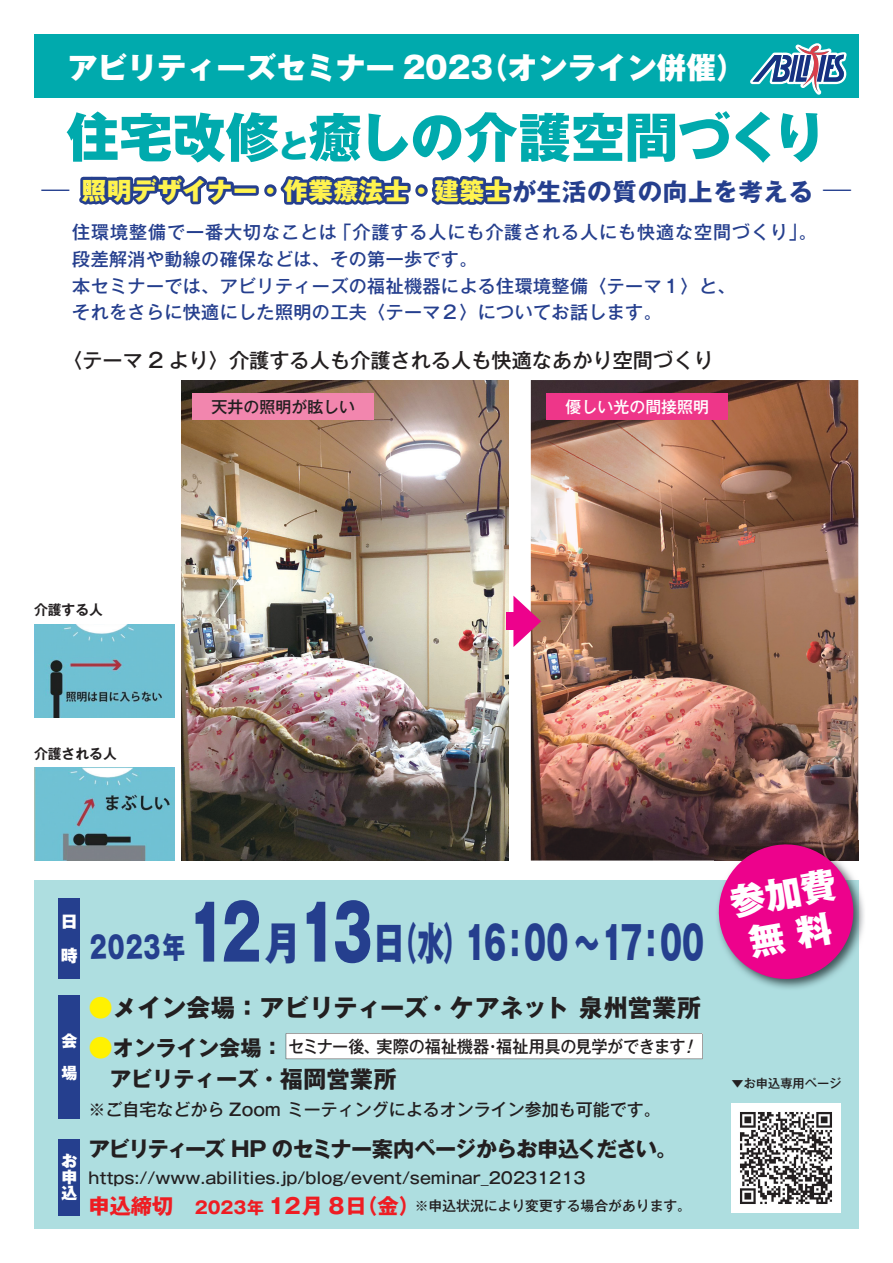
<style>
.page{position:relative;width:893px;height:1263px;background:#fff}
.page>*{position:absolute;margin:0;border:0;box-sizing:border-box;transform-origin:0 0}
.t1{font:800 74.4px "Gothic MB101 Pro";color:#253f8e;scale:.7 1}
.t2{font:800 53.1px "Gothic MB101 Pro";color:#00aaad}
.t3{font:800 44.7px "Gothic MB101 Pro";letter-spacing:-.04em;color:#253f8e;scale:.6 1}
.t4{font:800 44.7px "Gothic MB101 Pro";letter-spacing:-.04em;color:#253f8e;scale:.8 1}
.t5{font:800 35.85px/42.6px "Gothic MB101 Pro";color:#fff;text-align:center}
.t6{font:800 29.7px "Gothic MB101 Pro";color:#fff}
.t7{font:800 29.7px "Gothic MB101 Pro";color:#253f8e;scale:.75 1}
.t8{font:800 24.45px "Gothic MB101 Pro";letter-spacing:.03em;color:#fff34f}
.t9{font:700 24.45px "Gothic MB101 Pro";color:#231f20}
.t10{font:700 24.45px "Gothic MB101 Pro";color:#fff101}
.t11{font:700 21.3px "Gothic MB101 Pro";letter-spacing:-.055em;color:#231f20}
.t12{font:700 21.3px "Gothic MB101 Pro";color:#231f20}
.t13{font:700 21.3px "Gothic MB101 Pro";color:#ee1d23}
.t14{font:500 20.25px "Gothic MB101 Pro";color:#231f20}
.t15{font:500 18px/26.5px "Gothic MB101 Pro";letter-spacing:.02em;color:#253f8e}
.t16{font:500 18px "Gothic MB101 Pro";letter-spacing:.05em;color:#253f8e}
.t17{font:500 16.95px "Gothic MB101 Pro";color:#231f20}
.t18{font:500 16.95px "Gothic MB101 Pro";color:#231f20;scale:.95 1}
.t19{font:700 16.95px "Gothic MB101 Pro";color:#ee1d23}
.t20{font:800 16.95px/34px "Gothic MB101 Pro";color:#fff}
.t21{font:italic 500 16.95px "Gothic MB101 Pro";color:#231f20;scale:.95 1}
.t22{font:500 15.9px "Gothic MB101 Pro";color:#231f20}
.t23{font:500 15.9px "Gothic MB101 Pro";color:#fff}
.t24{font:800 15.9px/15.9px "Gothic MB101 Pro";color:#fff;text-align:justify}
.t25{font:500 13.8px "Gothic MB101 Pro";color:#231f20}
.t26{font:700 13.8px "Gothic MB101 Pro De";color:#231f20}
.t27{font:500 12.15px "Gothic MB101 Pro";color:#231f20}
.s1{font-size:31.95px}
.s2{font-weight:300;font-size:25.5px;color:#253f8e}
.s3{font-weight:700;color:#253f8e}
.s4{color:#fff101}
.s5{font-size:23.4px}
.s6{font-weight:500;font-size:13.8px;color:#231f20}
</style>
<div class="page">
<div style="left:34px;top:34px;width:825px;height:64px;background:#00aaad"></div>
<div style="left:34px;top:880px;width:825px;height:349px;background:#aedee0"></div>
<div style="left:59px;top:898px;width:21px;height:81px;background:#253f8e"></div>
<div style="left:59px;top:995px;width:21px;height:124px;background:#253f8e"></div>
<div style="left:59px;top:1139px;width:21px;height:76px;background:#253f8e"></div>
<img style="left:732px;top:1104px;width:109px;height:109px">
<svg style="left:286px;top:1033px;width:416px;height:26px"></svg>
<svg style="left:79px;top:43px;width:768px;height:162px"></svg>
<img style="left:181px;top:380px;width:328px;height:480px">
<div style="left:192px;top:393px;width:182px;height:27px;background:#f286ae"></div>
<img style="left:531px;top:380px;width:327px;height:480px">
<div style="left:546px;top:393px;width:182px;height:27px;background:#ee3689"></div>
<img style="left:34px;top:624px;width:140px;height:94px">
<img style="left:34px;top:767px;width:140px;height:93px">
<div style="left:506px;top:613px;width:18px;height:17px;background:#ed028c"></div>
<svg style="left:513px;top:596px;width:28px;height:51px"></svg>
<img style="left:859px;top:890px;width:5px;height:52px">
<svg style="left:713px;top:839px;width:146px;height:145px"></svg>
<h3 class="t6" style="left:68px;top:42px;width:427px">アビリティーズセミナー 2023</h3>
<h3 class="t6" style="left:478px;top:42px;width:269px">（オンライン併催(</h3>
<h2 class="t2" style="left:67px;top:93px;width:761px">住宅改修<span class="s1">と</span>癒しの介護空間づくり</h2>
<h3 class="t8" style="left:39px;top:170px;width:816px"><span class="s2">ー</span>照明デザイナー・作業療法士・建築士<span class="s3">が生活の質の向上を考える</span><span class="s2">ー</span></h3>
<p class="t16" style="left:334px;top:218px;width:485px">「介護する人にも介護される人にも快適な空間づくり 。「</p>
<p class="t15" style="left:72px;top:217px;width:665px">住環境整備で一番大切なことは<br>段差解消や動線の確保などは、その第一歩です。<br>本セミナーでは、アビリティーズの福祉機器による住環境整備〈テーマ１〉と、それをさらに快適にした照明の工夫〈テーマ２〉についてお話します。</p>
<p class="t14" style="left:62px;top:344px;width:653px">〈テーマ 2 より〉介護する人も介護される人も快適なあかり空間づくり</p>
<p class="t22" style="left:212px;top:393px;width:145px">天井の照明が眩しい</p>
<p class="t23" style="left:566px;top:393px;width:145px">優しい光の間接照明</p>
<p class="t26" style="left:34px;top:598px;width:71px">介護する人</p>
<p class="t26" style="left:34px;top:743px;width:84px">介護される人</p>
<p class="t20" style="left:61px;top:902px;width:18px">日時</p>
<h3 class="t7" style="left:89px;top:924px;width:128px;rotate:-2deg">2023年</h3>
<h1 class="t1" style="left:188px;top:871px;width:106px">12</h1>
<h3 class="t4" style="left:265px;top:905px;width:46px">月</h3>
<h1 class="t1" style="left:299px;top:871px;width:106px">13</h1>
<h3 class="t3" style="left:373px;top:905px;width:553px">（日 (水 16：00 ~ 17：00</h3>
<p class="t24" style="left:61px;top:1031px;width:17px">会</p>
<p class="t24" style="left:61px;top:1063px;width:17px">場</p>
<p class="t24" style="left:61px;top:1151px;width:17px">お申込</p>
<h3 class="t9" style="left:88px;top:987px;width:614px"><span class="s4">●</span>メイン会場：アビリティーズ・ケアネット泉州営業所</h3>
<p class="t12" style="left:113px;top:1030px;width:172px">オンライン会場：</p>
<h3 class="t10" style="left:88px;top:1028px;width:26px">●</h3>
<p class="t12" style="left:110px;top:1061px;width:289px">アビリティーズ・<span class="s5">福岡営業所</span></p>
<p class="t17" style="left:88px;top:1095px;width:574px">※ご自宅などから Zoom ミーティングによるオンライン参加も可能です。</p>
<p class="t18" style="left:376px;top:1032px;width:327px">実際の福祉機器福祉用具の見学ができます</p>
<p class="t18" style="left:288px;top:1032px;width:98px">セミナー後、</p>
<p class="t21" style="left:681px;top:1032px;width:25px">!</p>
<p class="t18" style="left:485px;top:1032px;width:19px">・</p>
<p class="t11" style="left:88px;top:1131px;width:590px">アビリティーズ HP のセミナー案内ページからお申込ください。</p>
<p class="t22" style="left:88px;top:1164px;width:499px">https://www.abilities.jp/blog/event/seminar_20231213</p>
<p class="t25" style="left:429px;top:1194px;width:264px">申込状況により変更する場合があります。</p>
<p class="t13" style="left:268px;top:1188px;width:162px">12月 8 （日金）<span class="s6">※</span></p>
<p class="t13" style="left:88px;top:1188px;width:108px">申込締切　</p>
<p class="t19" style="left:195px;top:1194px;width:71px">2023年</p>
<h3 class="t5" style="left:726px;top:877px;width:109px;rotate:-10deg">参加費無料</h3>
<p class="t27" style="left:731px;top:1073px;width:112px">▼お申込専用ページ</p>
</div>
